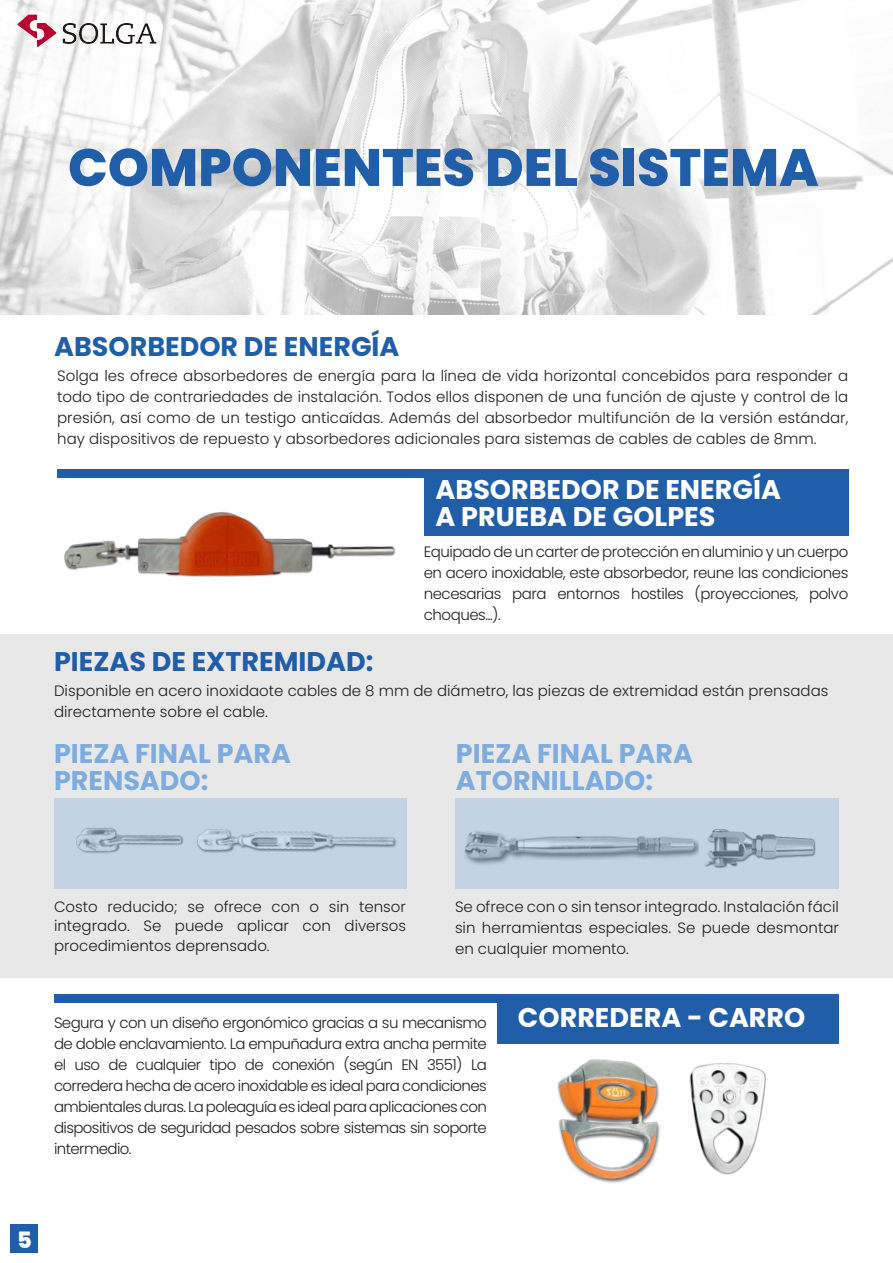
<style>
.page{position:relative;width:893px;height:1263px;background:#fff}
.page>*{position:absolute;margin:0;border:0;box-sizing:border-box;transform-origin:0 0}
.t1{font:800 52.5px "Poppins";color:#205ea9}
.t2{font:700 27px "Poppins";color:#7eace0}
.t3{font:700 27px "Poppins";color:#fff}
.t4{font:700 27px "Poppins";color:#205ea9}
.t5{font:800 22.5px "Poppins";color:#fff}
.t6{font:300 15px/21px "Poppins";color:#231f20;text-align:justify}
</style>
<div class="page">
<div style="left:0;top:633px;width:893px;height:344px;background:#e8e8e8"></div>
<img style="left:557px;top:1059px;width:103px;height:125px">
<img style="left:64px;top:511px;width:332px;height:66px">
<svg style="left:54px;top:798px;width:352px;height:91px;background:#becee0"></svg>
<svg style="left:455px;top:798px;width:384px;height:91px;background:#b9c9db"></svg>
<div style="left:497px;top:994px;width:342px;height:49px;background:#205ea9"></div>
<img style="left:0;top:0;width:893px;height:315px">
<div style="left:424px;top:469px;width:424px;height:67px;background:#205ea9"></div>
<img style="left:668px;top:1043px;width:127px;height:132px">
<div style="left:54px;top:994px;width:447px;height:8px;background:#205ea9"></div>
<div style="left:11px;top:1224px;width:27px;height:28px;background:#205ea9"></div>
<img style="left:14px;top:11px;width:148px;height:39px">
<div style="left:57px;top:469px;width:372px;height:9px;background:#205ea9"></div>
<p class="t1" style="left:68px;top:137px;width:752px">COMPONENTES DEL SISTEMA</p>
<p class="t4" style="left:54px;top:331px;width:347px">ABSORBEDOR DE ENERGÍA</p>
<p class="t6" style="left:57px;top:365px;width:793px">Solga les ofrece absorbedores de energía para la línea de vida horizontal concebidos para responder a todo tipo de contrariedades de instalación. Todos ellos disponen de una función de ajuste y control de la presión, así como de un testigo anticaídas. Además del absorbedor multifunción de la versión estándar, hay dispositivos de repuesto y absorbedores adicionales para sistemas de cables de cables de 8mm.</p>
<p class="t3" style="left:436px;top:474px;width:347px">ABSORBEDOR DE ENERGÍA</p>
<p class="t3" style="left:436px;top:501px;width:281px">A PRUEBA DE GOLPES</p>
<p class="t4" style="left:54px;top:646px;width:321px">PIEZAS DE EXTREMIDAD:</p>
<p class="t6" style="left:424px;top:541px;width:426px">Equipado de un carter de protección en aluminio y un cuerpo en acero inoxidable, este absorbedor, reune las condiciones necesarias para entornos hostiles (proyecciones, polvo choques...).</p>
<p class="t6" style="left:54px;top:680px;width:776px">Disponible en acero inoxidaote cables de 8 mm de diámetro, las piezas de extremidad están prensadas directamente sobre el cable.</p>
<p class="t2" style="left:54px;top:738px;width:238px">PIEZA FINAL PARA</p>
<p class="t2" style="left:54px;top:765px;width:156px">PRENSADO:</p>
<p class="t2" style="left:456px;top:738px;width:238px">PIEZA FINAL PARA</p>
<p class="t2" style="left:456px;top:765px;width:199px">ATORNILLADO:</p>
<p class="t6" style="left:54px;top:896px;width:353px;line-height:19.5px">Costo reducido; se ofrece con o sin tensor integrado. Se puede aplicar con diversos procedimientos deprensado.</p>
<p class="t6" style="left:455px;top:896px;width:385px">Se ofrece con o sin tensor integrado. Instalación fácil sin herramientas especiales. Se puede desmontar en cualquier momento.</p>
<p class="t6" style="left:54px;top:1012px;width:434px">Segura y con un diseño ergonómico gracias a su mecanismo de doble enclavamiento. La empuñadura extra ancha permite el uso de cualquier tipo de conexión (según EN 3551) La corredera hecha de acero inoxidable es ideal para condiciones ambientales duras. La poleaguía es ideal para aplicaciones con dispositivos de seguridad pesados sobre sistemas sin soporte intermedio.</p>
<p class="t3" style="left:518px;top:1001px;width:289px">CORREDERA - CARRO</p>
<p class="t5" style="left:17px;top:1226px;width:16px">5</p>
</div>
